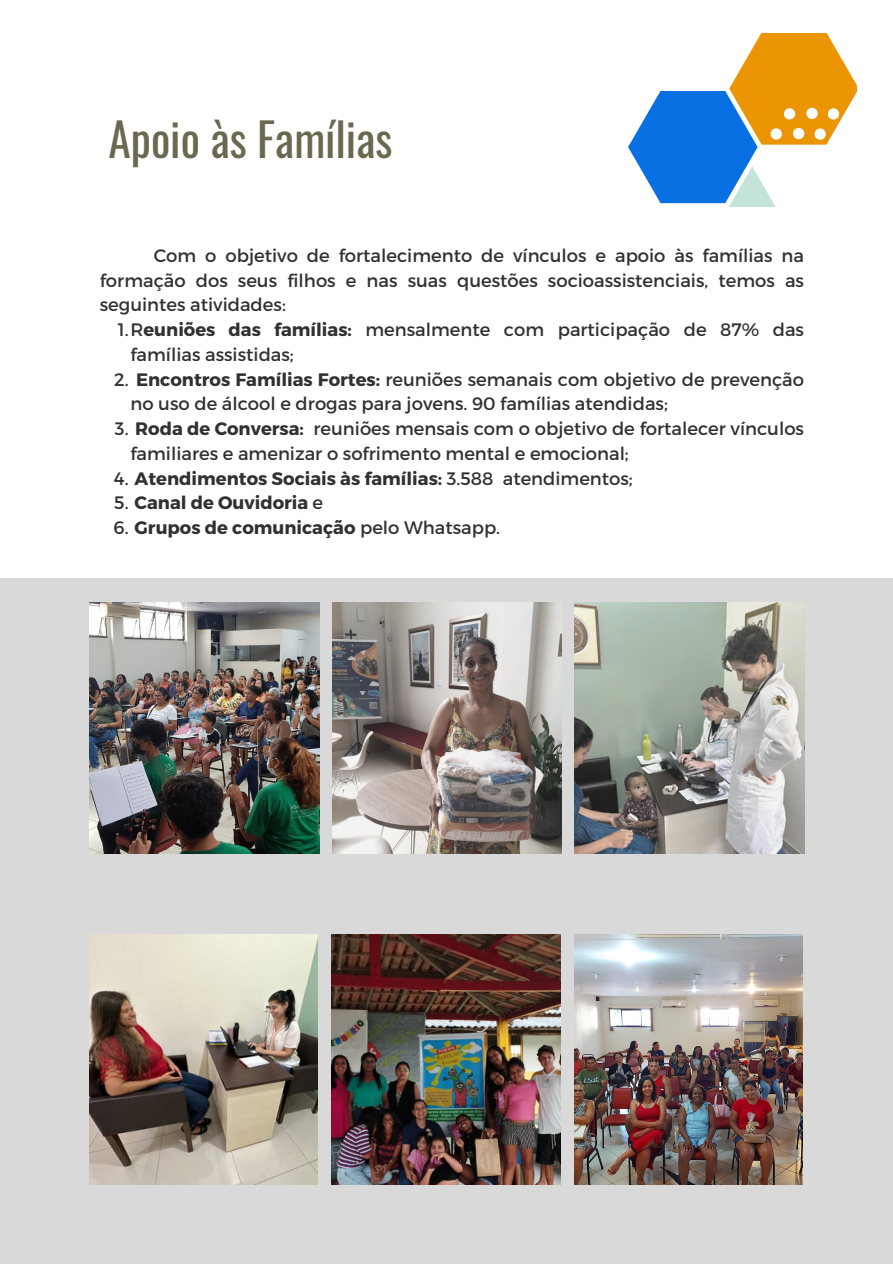
<style>
.page{position:relative;width:893px;height:1264px;background:#fff}
.page>*{position:absolute;margin:0;border:0;box-sizing:border-box;transform-origin:0 0}
.t1{font:45.45px "Oswald";color:#6b6850}
.t2{font:18px/24.8px "Montserrat";color:#333130}
.t3{font:700 18px "Montserrat";color:#333130}
.s1{font-weight:700}
.s2{font-weight:400}
</style>
<div class="page">
<div style="left:0;top:578px;width:892px;height:685px;background:#d9d9d9"></div>
<img style="left:89px;top:602px;width:230px;height:251px">
<img style="left:332px;top:602px;width:229px;height:251px">
<svg style="left:628px;top:33px;width:228px;height:173px"></svg>
<img style="left:89px;top:934px;width:229px;height:250px">
<img style="left:575px;top:602px;width:229px;height:251px">
<img style="left:332px;top:934px;width:228px;height:250px">
<img style="left:574px;top:934px;width:228px;height:250px">
<h1 class="t1" style="left:108px;top:103px;width:286px">Apoio às Famílias</h1>
<p class="t2" style="left:100px;top:242px;width:705px;text-align:justify;text-indent:54px">Com o objetivo de fortalecimento de vínculos e apoio às famílias na formação dos seus filhos e nas suas questões socioassistenciais, temos as seguintes atividades:</p>
<p class="t2" style="left:130px;top:316px;width:675px;text-indent:-13px">1.R<span class="s1">euniões das famílias:</span> mensalmente com participação de 87% das famílias assistidas;</p>
<p class="t2" style="left:130px;top:366px;width:675px;text-indent:-16px">2. <span class="s1">Encontros Famílias Fortes:</span> reuniões semanais com objetivo de prevenção no uso de álcool e drogas para jovens. 90 famílias atendidas;</p>
<p class="t2" style="left:130px;top:415px;width:675px;text-indent:-15px">3. <span class="s1">Roda de Conversa:</span> reuniões mensais com o objetivo de fortalecer vínculos familiares e amenizar o sofrimento mental e emocional;</p>
<p class="t3" style="left:114px;top:466px;width:520px"><span class="s2">4.</span> Atendimentos Sociais às famílias: <span class="s2">3.588 atendimentos;</span></p>
<p class="t3" style="left:114px;top:491px;width:210px"><span class="s2">5.</span> Canal de Ouvidoria <span class="s2">e</span></p>
<p class="t3" style="left:114px;top:516px;width:388px"><span class="s2">6.</span> Grupos de comunicação <span class="s2">pelo Whatsapp.</span></p>
</div>
